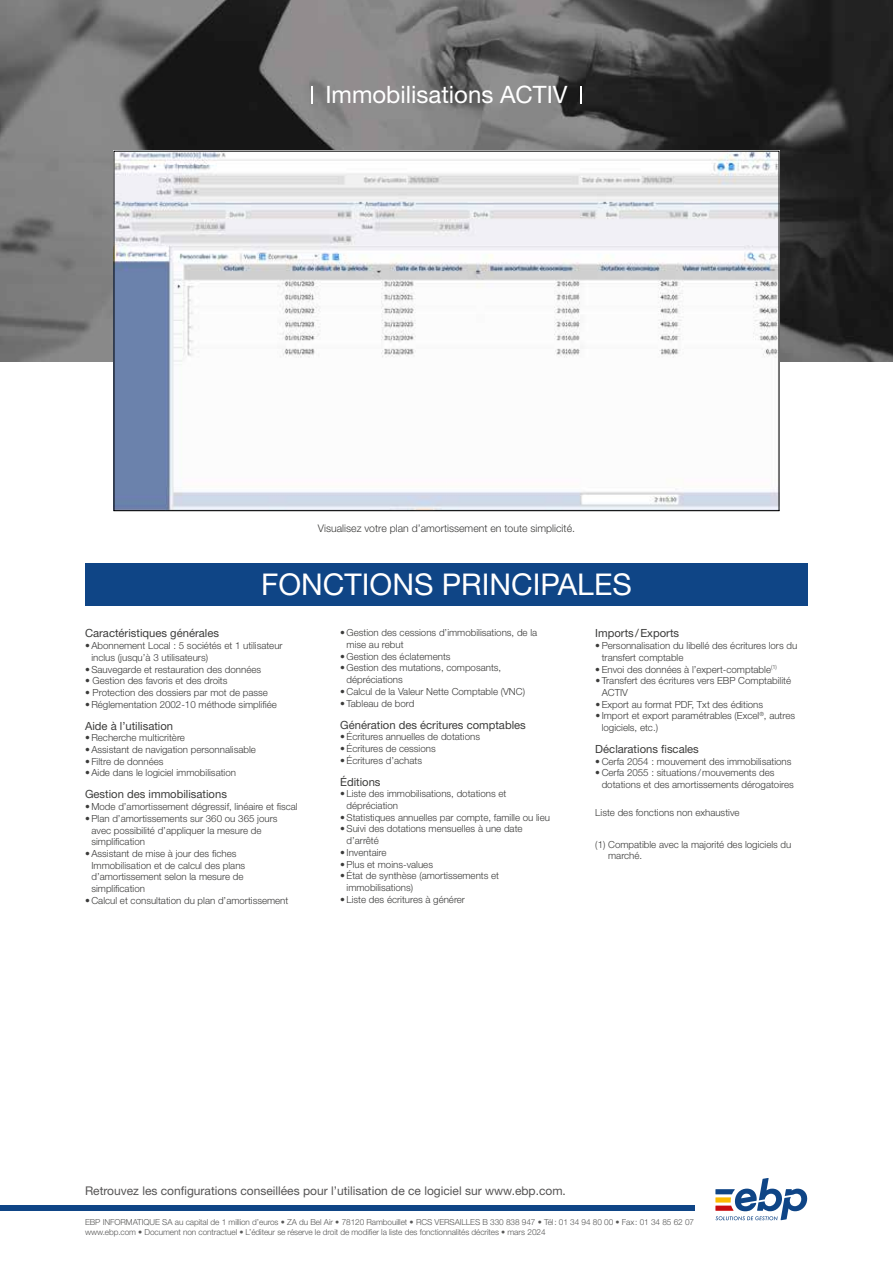
<style>
.page{position:relative;width:893px;height:1263px;background:#fff}
.page>*{position:absolute;margin:0;border:0;box-sizing:border-box;transform-origin:0 0}
.t1{font:30px "Helvetica Neue LT Std";color:#fff}
.t2{font:24px "Helvetica Neue LT Std";color:#fff}
.t3{font:12px "Helvetica Neue LT Std";color:#555454}
.t4{font:11.25px "Helvetica Neue LT Std";color:#3c3c3b}
.t5{font:300 10.5px "Helvetica Neue LT Std";color:#3c3c3b}
.t6{font:300 9.75px/11.7px "Helvetica Neue LT Std";color:#3c3c3b}
.t7{font:300 8.25px/9.9px "Helvetica Neue LT Std";letter-spacing:-.01em;color:#575756}
</style>
<div class="page">
<img style="left:0;top:0;width:893px;height:361px">
<svg style="left:715px;top:1178px;width:92px;height:42px"></svg>
<div style="left:0;top:1205px;width:694px;height:6px;background:#0f4586"></div>
<svg style="left:311px;top:86px;width:2px;height:17px"></svg>
<svg style="left:580px;top:86px;width:1px;height:17px"></svg>
<div style="left:85px;top:563px;width:723px;height:43px;background:#0f4586"></div>
<img style="left:116px;top:153px;width:661px;height:356px">
<h2 class="t2" style="left:325px;top:80px;width:244px">Immobilisations ACTIV</h2>
<p class="t5" style="left:318px;top:522px;width:259px">Visualisez votre plan d’amortissement en toute simplicité.</p>
<h1 class="t1" style="left:261px;top:567px;width:372px">FONCTIONS PRINCIPALES</h1>
<p class="t4" style="left:85px;top:627px;width:135px">Caractéristiques générales</p>
<p class="t6" style="left:91px;top:640px;width:193px;text-indent:-6px">•Abonnement Local : 5 sociétés et 1 utilisateur inclus (jusqu’à 3 utilisateurs)</p>
<p class="t6" style="left:85px;top:663px;width:178px">•Sauvegarde et restauration des données</p>
<p class="t6" style="left:85px;top:675px;width:144px">• Gestion des favoris et des droits</p>
<p class="t6" style="left:85px;top:686px;width:184px">• Protection des dossiers par mot de passe</p>
<p class="t6" style="left:85px;top:698px;width:193px">•Réglementation 2002-10 méthode simplifiée</p>
<p class="t4" style="left:85px;top:719px;width:90px">Aide à l’utilisation</p>
<p class="t6" style="left:85px;top:732px;width:101px">•Recherche multicritère</p>
<p class="t6" style="left:85px;top:743px;width:172px">•Assistant de navigation personnalisable</p>
<p class="t6" style="left:85px;top:755px;width:80px">• Filtre de données</p>
<p class="t6" style="left:85px;top:767px;width:153px">•Aide dans le logiciel immobilisation</p>
<p class="t4" style="left:85px;top:788px;width:143px">Gestion des immobilisations</p>
<p class="t6" style="left:85px;top:801px;width:214px">• Mode d’amortissement dégressif, linéaire et fiscal</p>
<p class="t6" style="left:91px;top:812px;width:188px;text-indent:-6px">•Plan d’amortissements sur 360 ou 365 jours avec possibilité d’appliquer la mesure de simplification</p>
<p class="t6" style="left:91px;top:847px;width:155px;text-indent:-6px">•Assistant de mise à jour des fiches<br>Immobilisation et de calcul des plans d’amortissement selon la mesure de simplification</p>
<p class="t6" style="left:85px;top:894px;width:205px">• Calcul et consultation du plan d’amortissement</p>
<p class="t6" style="left:347px;top:627px;width:192px;text-indent:-6px">• Gestion des cessions d’immobilisations, de la mise au rebut</p>
<p class="t6" style="left:340px;top:650px;width:112px">• Gestion des éclatements</p>
<p class="t6" style="left:347px;top:662px;width:156px;text-indent:-6px">• Gestion des mutations, composants, dépréciations</p>
<p class="t6" style="left:340px;top:685px;width:186px">• Calcul de la Valeur Nette Comptable (VNC)</p>
<p class="t6" style="left:340px;top:697px;width:76px">• Tableau de bord</p>
<p class="t4" style="left:340px;top:718px;width:187px">Génération des écritures comptables</p>
<p class="t6" style="left:340px;top:731px;width:141px">• Écritures annuelles de dotations</p>
<p class="t6" style="left:340px;top:742px;width:97px">• Écritures de cessions</p>
<p class="t6" style="left:340px;top:754px;width:83px">• Écritures d’achats</p>
<p class="t4" style="left:340px;top:775px;width:42px">Éditions</p>
<p class="t6" style="left:347px;top:788px;width:161px;text-indent:-6px">• Liste des immobilisations, dotations et dépréciation</p>
<p class="t6" style="left:340px;top:811px;width:211px">•Statistiques annuelles par compte, famille ou lieu</p>
<p class="t6" style="left:347px;top:823px;width:178px;text-indent:-6px">•Suivi des dotations mensuelles à une date d’arrêté</p>
<p class="t6" style="left:340px;top:846px;width:48px">• Inventaire</p>
<p class="t6" style="left:340px;top:858px;width:94px">•Plus et moins-values</p>
<p class="t6" style="left:347px;top:870px;width:154px;text-indent:-6px">• État de synthèse (amortissements et immobilisations)</p>
<p class="t6" style="left:340px;top:893px;width:126px">• Liste des écritures à générer</p>
<p class="t4" style="left:595px;top:627px;width:85px">Imports/Exports</p>
<p class="t6" style="left:602px;top:640px;width:197px;text-indent:-6px">•Personnalisation du libellé des écritures lors du transfert comptable</p>
<p class="t6" style="left:595px;top:663px;width:183px">• Envoi des données à l’expert-comptable<sup>(1)</sup></p>
<p class="t6" style="left:602px;top:675px;width:191px;text-indent:-6px">• Transfert des écritures vers EBP Comptabilité<br>ACTIV</p>
<p class="t6" style="left:595px;top:698px;width:169px">• Export au format PDF, Txt des éditions</p>
<p class="t6" style="left:602px;top:710px;width:195px;text-indent:-6px">• Import et export paramétrables (Excel<sup>®</sup>, autres logiciels, etc.)</p>
<p class="t4" style="left:595px;top:742px;width:105px">Déclarations fiscales</p>
<p class="t6" style="left:595px;top:755px;width:198px">• Cerfa 2054 : mouvement des immobilisations</p>
<p class="t6" style="left:602px;top:767px;width:194px;text-indent:-6px">• Cerfa 2055 : situations /mouvements des dotations et des amortissements dérogatoires</p>
<p class="t6" style="left:595px;top:806px;width:146px">Liste des fonctions non exhaustive</p>
<p class="t6" style="left:608px;top:838px;width:185px;text-indent:-13px">(1) Compatible avec la majorité des logiciels du marché.</p>
<p class="t3" style="left:85px;top:1183px;width:482px">Retrouvez les configurations conseillées pour l’utilisation de ce logiciel sur www.ebp.com.</p>
<p class="t7" style="left:85px;top:1217px;width:611px">EBP INFORMATIQUE SA au capital de 1 million d’euros • ZA du Bel Air • 78120 Rambouillet • RCS VERSAILLES B 330 838 947 • Tél: 01 34 94 80 00 • Fax: 01 34 85 62 07 www.ebp.com • Document non contractuel • L’éditeur se réserve le droit de modifier la liste des fonctionnalités décrites • mars 2024</p>
</div>
